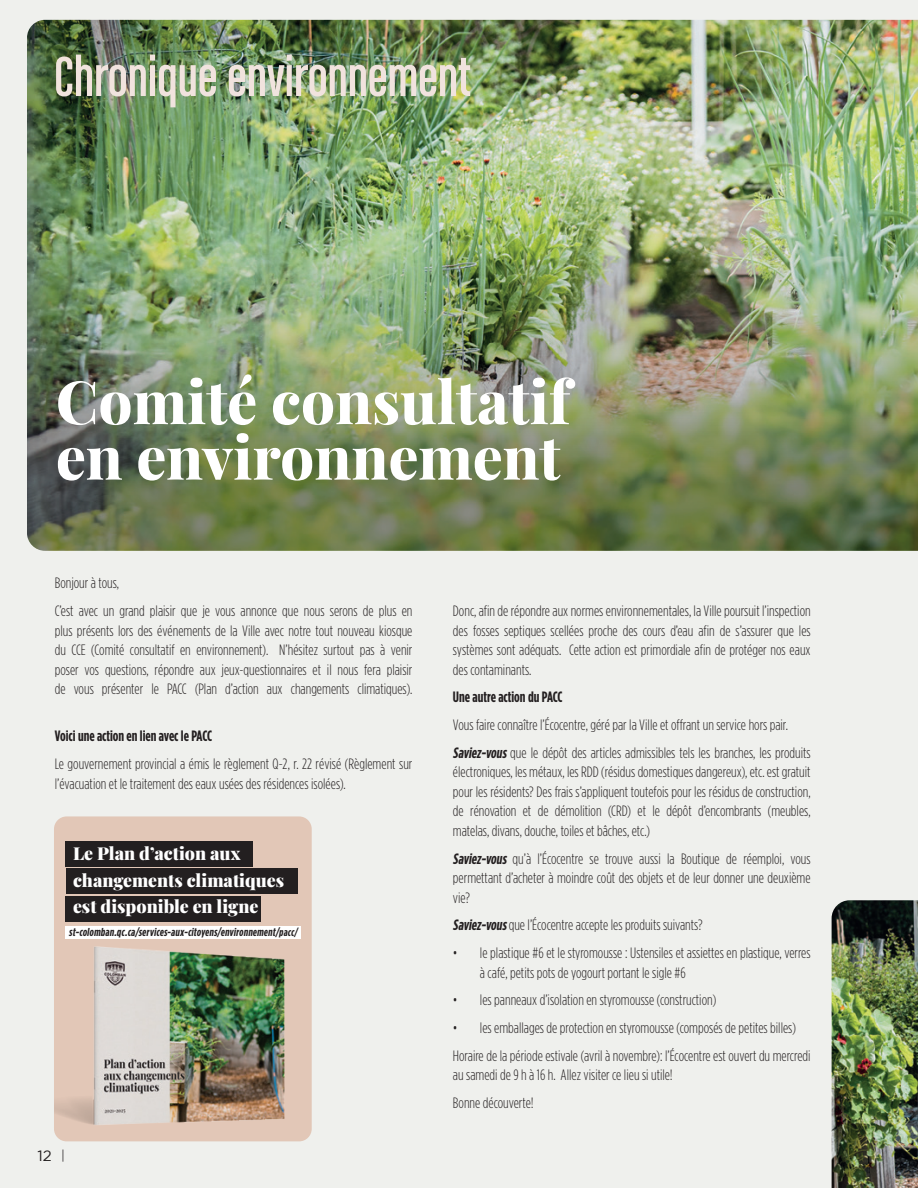
<style>
.page{position:relative;width:918px;height:1188px;background:#eff0ed}
.page>*{position:absolute;margin:0;border:0;box-sizing:border-box;transform-origin:0 0}
.t1{font:800 59.85px/55.5px "Playfair Display";color:#fff}
.t2{font:59.85px "Chalet Comprime Cologne Sixty";color:#f1e3de}
.t3{font:900 17.7px/26.7px "Playfair Display";color:#fff}
.t4{font:300 15px/19.5px "Gotham Condensed";color:#231f20;text-align:justify}
.t5{font:700 15px "Gotham Condensed";color:#231f20}
.t6{font:15px "Gotham";color:#231f20}
.t7{font:italic 700 11.4px "Gotham Condensed";color:#231f20}
.s1{font-size:10.95px}
.s2{font-size:13.2px}
.s3{font-weight:700;font-style:italic}
</style>
<div class="page">
<div style="left:54px;top:816px;width:258px;height:325px;background:#e2c7b7;border-radius:13px"></div>
<div style="left:66px;top:841px;width:187px;height:25px;background:#231f20"></div>
<div style="left:66px;top:896px;width:195px;height:26px;background:#231f20"></div>
<div style="left:66px;top:926px;width:235px;height:13px;background:#fff"></div>
<div style="left:66px;top:869px;width:231px;height:25px;background:#231f20"></div>
<img style="left:54px;top:935px;width:258px;height:201px">
<img style="left:832px;top:900px;width:86px;height:288px">
<img style="left:27px;top:20px;width:891px;height:108px">
<img style="left:27px;top:128px;width:891px;height:423px">
<p class="t2" style="left:54px;top:44px;width:418px">Chronique environnement</p>
<p class="t1" style="left:56px;top:369px;width:516px">Comité consultatif en environnement</p>
<p class="t4" style="left:55px;top:573px;width:66px">Bonjour à tous,</p>
<p class="t4" style="left:55px;top:601px;width:359px">C’est avec un grand plaisir que je vous annonce que nous serons de plus en plus présents lors des événements de la Ville avec notre tout nouveau kiosque du CCE (Comité consultatif en environnement). N’hésitez surtout pas à venir poser vos questions, répondre aux jeux-questionnaires et il nous fera plaisir de vous présenter le PACC (Plan d’action aux changements climatiques).</p>
<p class="t5" style="left:55px;top:728px;width:159px">Voici une action en lien avec le PACC</p>
<p class="t4" style="left:55px;top:754px;width:359px">Le gouvernement provincial a émis le règlement Q-2, r. 22 révisé (Règlement sur l’évacuation et le traitement des eaux usées des résidences isolées).</p>
<p class="t3" style="left:73px;top:839px;width:213px">Le Plan d’action aux changements climatiques est disponible en ligne</p>
<p class="t7" style="left:69px;top:926px;width:230px">st-colomban.qc.ca/services-aux-citoyens/environnement/<span class="s1">pacc/</span></p>
<p class="t6" style="left:38px;top:1148px;width:28px">12 <span class="s2">|</span></p>
<p class="t4" style="left:453px;top:601px;width:359px">Donc, afin de répondre aux normes environnementales, la Ville poursuit l’inspection des fosses septiques scellées proche des cours d’eau afin de s’assurer que les systèmes sont adéquats. Cette action est primordiale afin de protéger nos eaux des contaminants.</p>
<p class="t5" style="left:453px;top:689px;width:111px">Une autre action du PACC</p>
<p class="t4" style="left:453px;top:715px;width:337px">Vous faire connaître l’Écocentre, géré par la Ville et offrant un service hors pair.</p>
<p class="t4" style="left:453px;top:743px;width:359px"><span class="s3">Saviez-vous</span> que le dépôt des articles admissibles tels les branches, les produits électroniques, les métaux, les RDD (résidus domestiques dangereux), etc. est gratuit pour les résidents? Des frais s’appliquent toutefois pour les résidus de construction, de rénovation et de démolition (CRD) et le dépôt d’encombrants (meubles, matelas, divans, douche, toiles et bâches, etc.)</p>
<p class="t4" style="left:453px;top:848px;width:359px"><span class="s3">Saviez-vous</span> qu’à l’Écocentre se trouve aussi la Boutique de réemploi, vous permettant d’acheter à moindre coût des objets et de leur donner une deuxième vie?</p>
<p class="t4" style="left:453px;top:915px;width:251px"><span class="s3">Saviez-vous</span>que l’Écocentre accepte les produits suivants?</p>
<p class="t4" style="left:480px;top:943px;width:332px;text-indent:-27px">• le plastique #6 et le styromousse : Ustensiles et assiettes en plastique, verres à café, petits pots de yogourt portant le sigle #6</p>
<p class="t4" style="left:453px;top:990px;width:265px">• les panneaux d’isolation en styromousse (construction)</p>
<p class="t4" style="left:453px;top:1018px;width:344px">• les emballages de protection en styromousse (composés de petites billes)</p>
<p class="t4" style="left:453px;top:1046px;width:359px">Horaire de la période estivale (avril à novembre): l’Écocentre est ouvert du mercredi au samedi de 9 h à 16 h. Allez visiter ce lieu si utile!</p>
<p class="t4" style="left:453px;top:1093px;width:82px">Bonne découverte!</p>
</div>
